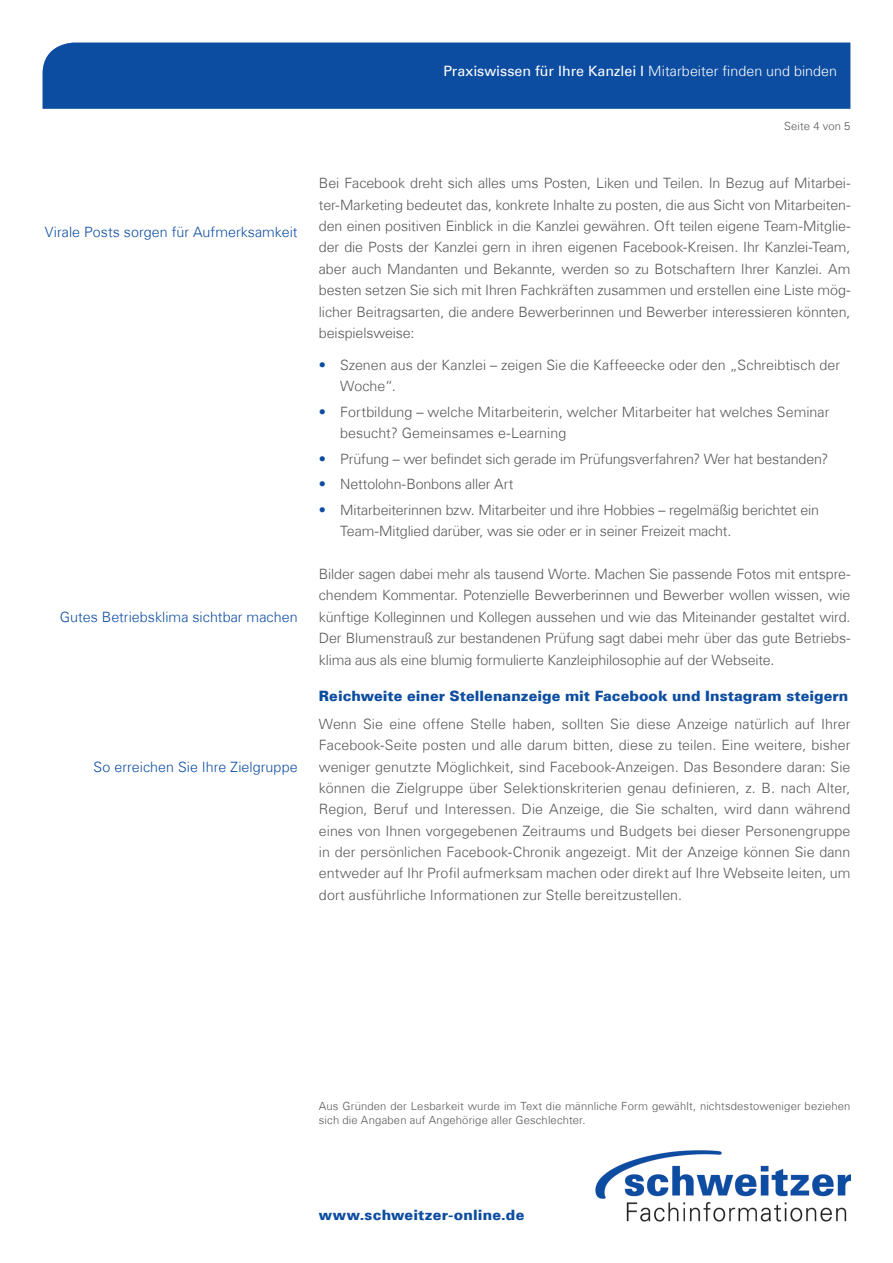
<style>
.page{position:relative;width:893px;height:1263px;background:#fff}
.page>*{position:absolute;margin:0;border:0;box-sizing:border-box;transform-origin:0 0}
.t1{font:300 14.25px/21.3px "Univers Com 45";letter-spacing:-.005em;color:#57585a;text-align:justify}
.t2{font:300 14.25px "Univers Com 45";letter-spacing:.005em;color:#0d4da1}
.t3{font:900 14.25px "Univers Com 75";letter-spacing:.005em;color:#0d4da1}
.t4{font:14.25px "Univers Com 55 Roman";color:#fff}
.t5{font:300 11.25px/13.5px "Univers Com 45";letter-spacing:.015em;color:#57585a}
.s1{font-family:"Univers Com 45";font-weight:300}
.s2{color:#0d4da1}
</style>
<div class="page">
<img style="left:595px;top:1150px;width:255px;height:72px">
<div style="left:43px;top:43px;width:807px;height:66px;background:#0d4da1"></div>
<p class="t2" style="left:45px;top:223px;width:254px">Virale Posts sorgen für Aufmerksamkeit</p>
<p class="t2" style="left:60px;top:608px;width:239px">Gutes Betriebsklima sichtbar machen</p>
<p class="t2" style="left:94px;top:758px;width:206px">So erreichen Sie Ihre Zielgruppe</p>
<p class="t4" style="left:444px;top:63px;width:395px">Praxiswissen für Ihre Kanzlei I <span class="s1">Mitarbeiter finden und binden</span></p>
<p class="t5" style="left:784px;top:119px;width:68px">Seite 4 von 5</p>
<p class="t1" style="left:319px;top:173px;width:533px">Bei Facebook dreht sich alles ums Posten, Liken und Teilen. In Bezug auf Mitarbei&shy;ter-Marketing bedeutet das, konkrete Inhalte zu posten, die aus Sicht von Mitarbeiten&shy;den einen positiven Einblick in die Kanzlei gewähren. Oft teilen eigene Team-Mitglie&shy;der die Posts der Kanzlei gern in ihren eigenen Facebook-Kreisen. Ihr Kanzlei-Team, aber auch Mandanten und Bekannte, werden so zu Botschaftern Ihrer Kanzlei. Am besten setzen Sie sich mit Ihren Fachkräften zusammen und erstellen eine Liste mög&shy;licher Beitragsarten, die andere Bewerberinnen und Bewerber interessieren könnten, beispielsweise:</p>
<p class="t1" style="left:340px;top:354px;width:502px;text-indent:-21px"><span class="s2">•</span> Szenen aus der Kanzlei – zeigen Sie die Kaffeeecke oder den „Schreibtisch der<br>Woche“.</p>
<p class="t1" style="left:340px;top:401px;width:491px;text-indent:-21px"><span class="s2">•</span> Fortbildung – welche Mitarbeiterin, welcher Mitarbeiter hat welches Seminar besucht? Gemeinsames e-Learning</p>
<p class="t1" style="left:319px;top:448px;width:511px"><span class="s2">•</span> Prüfung – wer befindet sich gerade im Prüfungsverfahren? Wer hat bestanden?</p>
<p class="t1" style="left:319px;top:473px;width:196px"><span class="s2">•</span> Nettolohn-Bonbons aller Art</p>
<p class="t1" style="left:340px;top:499px;width:480px;text-indent:-21px"><span class="s2">•</span> Mitarbeiterinnen bzw. Mitarbeiter und ihre Hobbies – regelmäßig berichtet ein<br>Team-Mitglied darüber, was sie oder er in seiner Freizeit macht.</p>
<p class="t1" style="left:319px;top:563px;width:533px">Bilder sagen dabei mehr als tausend Worte. Machen Sie passende Fotos mit entspre&shy;chendem Kommentar. Potenzielle Bewerberinnen und Bewerber wollen wissen, wie künftige Kolleginnen und Kollegen aussehen und wie das Miteinander gestaltet wird.<br>Der Blumenstrauß zur bestandenen Prüfung sagt dabei mehr über das gute Betriebs&shy;klima aus als eine blumig formulierte Kanzleiphilosophie auf der Webseite.</p>
<p class="t3" style="left:319px;top:687px;width:531px">Reichweite einer Stellenanzeige mit Facebook und Instagram steigern</p>
<p class="t1" style="left:319px;top:713px;width:533px">Wenn Sie eine offene Stelle haben, sollten Sie diese Anzeige natürlich auf Ihrer Facebook-Seite posten und alle darum bitten, diese zu teilen. Eine weitere, bisher weniger genutzte Möglichkeit, sind Facebook-Anzeigen. Das Besondere daran: Sie können die Zielgruppe über Selektionskriterien genau definieren, z. B. nach Alter, Region, Beruf und Interessen. Die Anzeige, die Sie schalten, wird dann während eines von Ihnen vorgegebenen Zeitraums und Budgets bei dieser Personengruppe in der persönlichen Facebook-Chronik angezeigt. Mit der Anzeige können Sie dann entweder auf Ihr Profil aufmerksam machen oder direkt auf Ihre Webseite leiten, um dort ausführliche Informationen zur Stelle bereitzustellen.</p>
<p class="t5" style="left:319px;top:1099px;width:533px">Aus Gründen der Lesbarkeit wurde im Text die männliche Form gewählt, nichtsdestoweniger beziehen sich die Angaben auf Angehörige aller Geschlechter.</p>
<p class="t3" style="left:319px;top:1206px;width:207px">www.schweitzer-online.de</p>
</div>
